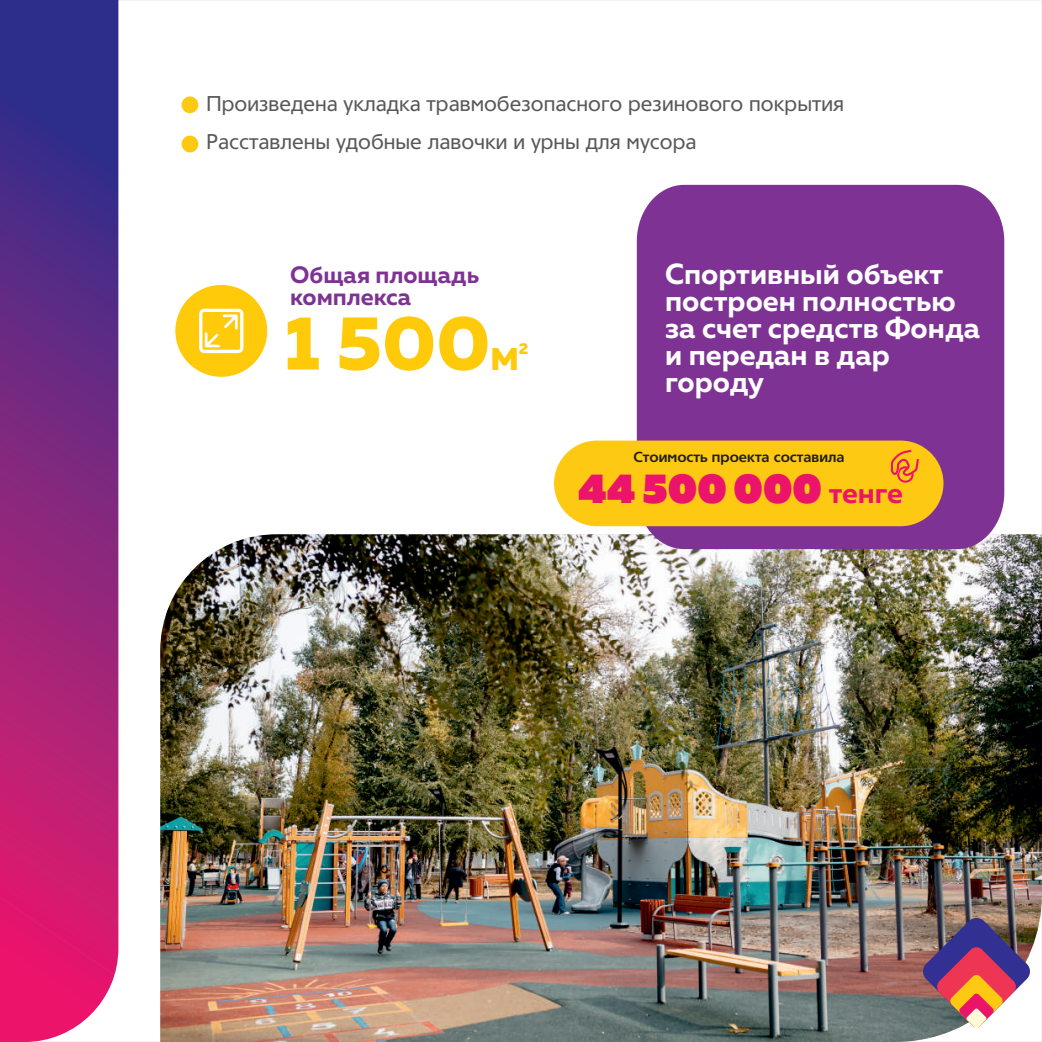
<style>
.page{position:relative;width:1042px;height:1042px;background:#fff}
.page>*{position:absolute;margin:0;border:0;box-sizing:border-box;transform-origin:0 0}
.t1{font:800 76.48px "Muller";color:#feca0a}
.t2{font:800 41.82px "Muller";color:#ec136b}
.t3{font:800 31.32px "Muller";color:#feca0a}
.t4{font:700 29.05px/27.1px "Muller";color:#fff}
.t5{font:700 23.8px/22.2px "Muller";color:#7e3394}
.t6{font:21px/37.8px "Tornado Cyr";color:#57585a}
.t7{font:800 15.75px "Muller";color:#feca0a}
.t8{font:700 14.35px "Tornado Cyr";color:#231f20}
.s1{font-weight:700;font-size:28.7px}
</style>
<div class="page">
<div style="left:0;top:0;width:1042px;height:1042px;background:#fff;border:1px solid #e6e7e9"></div>
<img style="left:160px;top:534px;width:882px;height:508px">
<svg style="left:0;top:0;width:118px;height:1042px"></svg>
<div style="left:182px;top:96px;width:16px;height:17px;background:#fec913;border-radius:50%"></div>
<svg style="left:922px;top:917px;width:109px;height:111px"></svg>
<div style="left:175px;top:285px;width:92px;height:92px;background:#feca0a;border-radius:50%"></div>
<svg style="left:199px;top:309px;width:44px;height:44px"></svg>
<div style="left:182px;top:136px;width:16px;height:16px;background:#fec913;border-radius:50%"></div>
<div style="left:637px;top:185px;width:367px;height:364px;background:#7e3394"></div>
<div style="left:554px;top:440px;width:389px;height:86px;background:#fec913;border-radius:43px"></div>
<svg style="left:891px;top:450px;width:28px;height:33px"></svg>
<p class="t6" style="left:207px;top:86px;width:639px">Произведена укладка травмобезопасного резинового покрытия<br>Расставлены удобные лавочки и урны для мусора</p>
<p class="t5" style="left:290px;top:265px;width:190px">Общая площадь комплекса</p>
<h3 class="t4" style="left:665px;top:262px;width:317px">Спортивный объект построен полностью за счет средств Фонда и передан в дар городу</h3>
<h1 class="t1" style="left:284px;top:310px;width:208px">1 500</h1>
<p class="t7" style="left:519px;top:342px;width:11px">2</p>
<h3 class="t3" style="left:490px;top:345px;width:30px">М</h3>
<p class="t8" style="left:633px;top:451px;width:212px">Стоимость проекта составила</p>
<h2 class="t2" style="left:578px;top:471px;width:326px">44 500 000 <span class="s1">тенге</span></h2>
</div>
